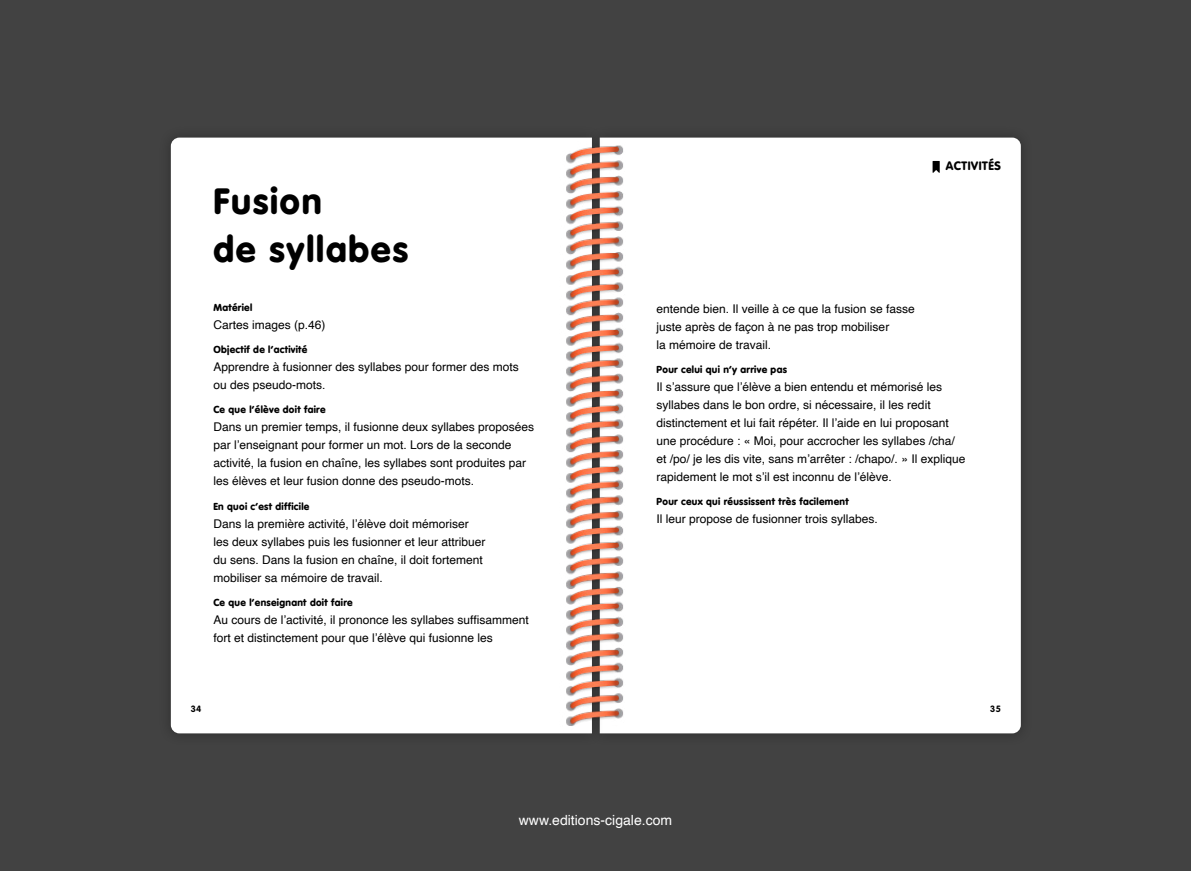
<style>
.page{position:relative;width:1191px;height:871px;background:#fff}
.page>*{position:absolute;margin:0;border:0;box-sizing:border-box;transform-origin:0 0}
.t1{font:900 36px/48px "VAG Rounded Std";letter-spacing:.05em;color:#000}
.t2{font:14px "Helvetica";color:#fff}
.t3{font:12px/18px "Helvetica";color:#000}
.t4{font:900 12px "VAG Rounded Std";letter-spacing:.05em;color:#000}
.t5{font:900 10px "VAG Rounded Std";letter-spacing:.03em;color:#000}
.t6{font:700 9px "VAG Rounded Std";color:#000}
</style>
<div class="page">
<div style="left:0;top:0;width:1191px;height:870px;background:#424242"></div>
<div style="left:587px;top:125px;width:446px;height:620px;background:#000;opacity:.3"></div>
<div style="left:757px;top:137px;width:263px;height:596px;background:#fff"></div>
<svg style="left:932px;top:161px;width:7px;height:12px"></svg>
<div style="left:158px;top:125px;width:446px;height:620px;background:#3f3f3f"></div>
<div style="left:171px;top:137px;width:295px;height:596px;background:#fff"></div>
<img style="left:466px;top:137px;width:291px;height:597px">
<h1 class="t1" style="left:213px;top:178px;width:196px">Fusion<br>de syllabes</h1>
<p class="t5" style="left:213px;top:301px;width:40px">Matériel</p>
<p class="t3" style="left:213px;top:316px;width:114px">Cartes images (p.46)</p>
<p class="t5" style="left:213px;top:343px;width:96px">Objectif de l’activité</p>
<p class="t3" style="left:213px;top:358px;width:307px">Apprendre à fusionner des syllabes pour former des mots ou des pseudo-mots.</p>
<p class="t5" style="left:213px;top:403px;width:114px">Ce que l’élève doit faire</p>
<p class="t3" style="left:213px;top:418px;width:322px">Dans un premier temps, il fusionne deux syllabes proposées par l’enseignant pour former un mot. Lors de la seconde activité, la fusion en chaîne, les syllabes sont produites par les élèves et leur fusion donne des pseudo-mots.</p>
<p class="t5" style="left:213px;top:500px;width:98px">En quoi c’est difficile</p>
<p class="t3" style="left:213px;top:514px;width:274px">Dans la première activité, l’élève doit mémoriser les deux syllabes puis les fusionner et leur attribuer du sens. Dans la fusion en chaîne, il doit fortement mobiliser sa mémoire de travail.</p>
<p class="t5" style="left:213px;top:596px;width:141px">Ce que l’enseignant doit faire</p>
<p class="t3" style="left:213px;top:611px;width:317px">Au cours de l’activité, il prononce les syllabes suffisamment fort et distinctement pour que l’élève qui fusionne les</p>
<p class="t6" style="left:191px;top:703px;width:12px">34</p>
<p class="t4" style="left:945px;top:158px;width:57px">ACTIVITÉS</p>
<p class="t3" style="left:656px;top:299px;width:260px">entende bien. Il veille à ce que la fusion se fasse juste après de façon à ne pas trop mobiliser<br>la mémoire de travail.</p>
<p class="t5" style="left:656px;top:363px;width:132px">Pour celui qui n’y arrive pas</p>
<p class="t3" style="left:656px;top:378px;width:310px">Il s’assure que l’élève a bien entendu et mémorisé les syllabes dans le bon ordre, si nécessaire, il les redit distinctement et lui fait répéter. Il l’aide en lui proposant une procédure : « Moi, pour accrocher les syllabes /cha/ et /po/ je les dis vite, sans m’arrêter : /chapo/. » Il explique rapidement le mot s’il est inconnu de l’élève.</p>
<p class="t5" style="left:656px;top:495px;width:194px">Pour ceux qui réussissent très facilement</p>
<p class="t3" style="left:656px;top:510px;width:223px">Il leur propose de fusionner trois syllabes.</p>
<p class="t6" style="left:990px;top:703px;width:12px">35</p>
<p class="t2" style="left:519px;top:809px;width:155px">www.editions-cigale.com</p>
</div>
